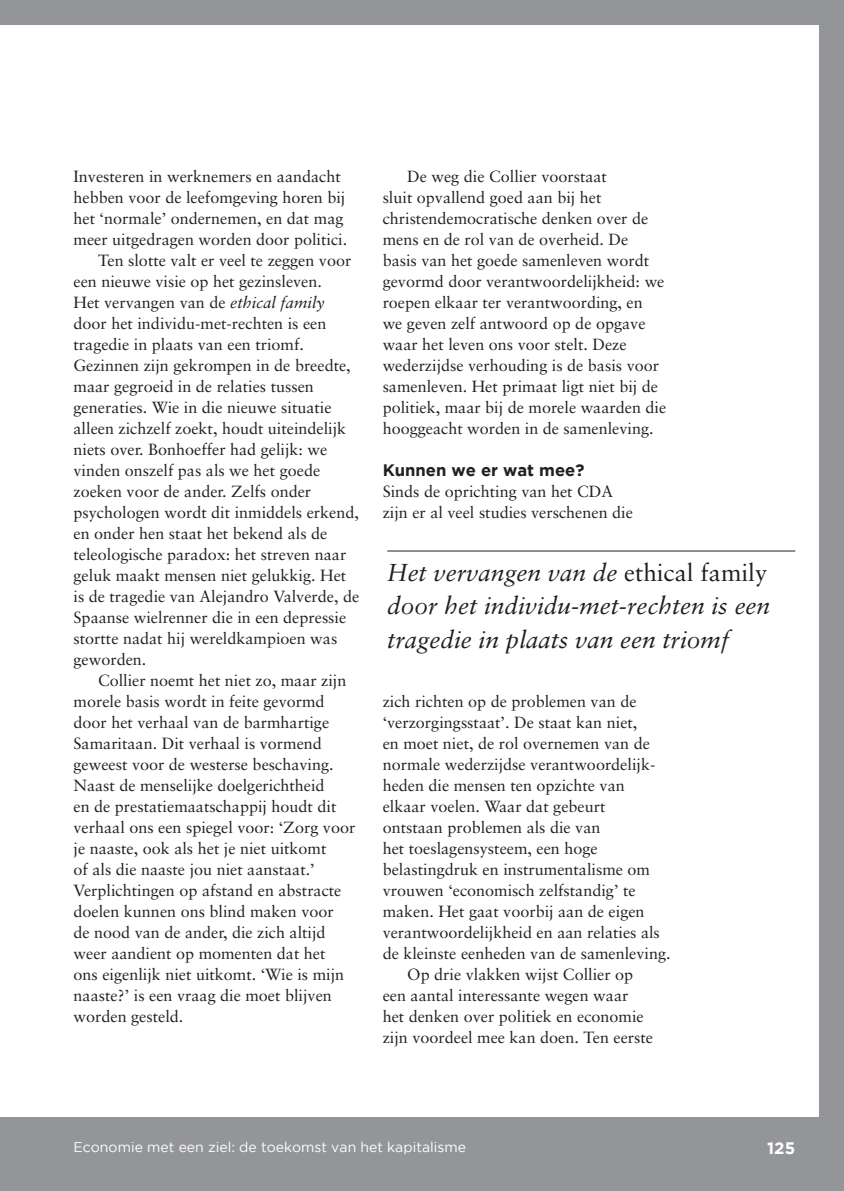
<style>
.page{position:relative;width:844px;height:1191px;background:#fff}
.page>*{position:absolute;margin:0;border:0;box-sizing:border-box;transform-origin:0 0}
.t1{font:italic 24.5px/33.2px "Sabon LT";color:#231f20;text-align:justify}
.t2{font:700 16.62px "Gotham";color:#231f20}
.t3{font:700 16.62px "Gotham";color:#fff}
.t4{font:16.1px/21px "Sabon LT";color:#231f20}
.t5{font:14px "Gotham";color:#fff}
.s1{font-style:italic}
.s2{font-style:normal}
</style>
<div class="page">
<hr style="left:387px;top:550px;width:408px;height:1px;background:#231f20">
<div style="left:0;top:1117px;width:843px;height:74px;background:#939598"></div>
<div style="left:0;top:0;width:843px;height:24px;background:#939598"></div>
<div style="left:819px;top:0;width:24px;height:1191px;background:#939598"></div>
<p class="t4" style="left:73px;top:166px;width:269px">Investeren in werknemers en aandacht</p>
<p class="t4" style="left:73px;top:187px;width:273px">hebben voor de leefomgeving horen bij</p>
<p class="t4" style="left:73px;top:208px;width:271px">het ‘normale’ ondernemen, en dat mag</p>
<p class="t4" style="left:73px;top:229px;width:275px">meer uitgedragen worden door politici.</p>
<p class="t4" style="left:98px;top:250px;width:255px">Ten slotte valt er veel te zeggen voor</p>
<p class="t4" style="left:73px;top:271px;width:250px">een nieuwe visie op het gezinsleven.</p>
<p class="t4" style="left:73px;top:292px;width:252px">Het vervangen van de <span class="s1">ethical family</span></p>
<p class="t4" style="left:73px;top:313px;width:254px">door het individu-met-rechten is een</p>
<p class="t4" style="left:73px;top:334px;width:232px">tragedie in plaats van een triomf.</p>
<p class="t4" style="left:73px;top:355px;width:279px">Gezinnen zijn gekrompen in de breedte,</p>
<p class="t4" style="left:73px;top:376px;width:242px">maar gegroeid in de relaties tussen</p>
<p class="t4" style="left:73px;top:397px;width:259px">generaties. Wie in die nieuwe situatie</p>
<p class="t4" style="left:73px;top:418px;width:274px">alleen zichzelf zoekt, houdt uiteindelijk</p>
<p class="t4" style="left:73px;top:439px;width:255px">niets over. Bonhoeffer had gelijk: we</p>
<p class="t4" style="left:73px;top:460px;width:248px">vinden onszelf pas als we het goede</p>
<p class="t4" style="left:73px;top:481px;width:239px">zoeken voor de ander. Zelfs onder</p>
<p class="t4" style="left:73px;top:502px;width:287px">psychologen wordt dit inmiddels erkend,</p>
<p class="t4" style="left:73px;top:523px;width:255px">en onder hen staat het bekend als de</p>
<p class="t4" style="left:73px;top:544px;width:274px">teleologische paradox: het streven naar</p>
<p class="t4" style="left:73px;top:565px;width:274px">geluk maakt mensen niet gelukkig. Het</p>
<p class="t4" style="left:73px;top:586px;width:287px">is de tragedie van Alejandro Valverde, de</p>
<p class="t4" style="left:73px;top:607px;width:274px">Spaanse wielrenner die in een depressie</p>
<p class="t4" style="left:73px;top:628px;width:265px">stortte nadat hij wereldkampioen was</p>
<p class="t4" style="left:73px;top:649px;width:74px">geworden.</p>
<p class="t4" style="left:98px;top:670px;width:250px">Collier noemt het niet zo, maar zijn</p>
<p class="t4" style="left:73px;top:691px;width:252px">morele basis wordt in feite gevormd</p>
<p class="t4" style="left:73px;top:712px;width:257px">door het verhaal van de barmhartige</p>
<p class="t4" style="left:73px;top:733px;width:250px">Samaritaan. Dit verhaal is vormend</p>
<p class="t4" style="left:73px;top:754px;width:261px">geweest voor de westerse beschaving.</p>
<p class="t4" style="left:73px;top:775px;width:252px">Naast de menselijke doelgerichtheid</p>
<p class="t4" style="left:73px;top:796px;width:264px">en de prestatiemaatschappij houdt dit</p>
<p class="t4" style="left:73px;top:817px;width:283px">verhaal ons een spiegel voor: ‘Zorg voor</p>
<p class="t4" style="left:73px;top:838px;width:254px">je naaste, ook als het je niet uitkomt</p>
<p class="t4" style="left:73px;top:859px;width:243px">of als die naaste jou niet aanstaat.’</p>
<p class="t4" style="left:73px;top:880px;width:269px">Verplichtingen op afstand en abstracte</p>
<p class="t4" style="left:73px;top:901px;width:262px">doelen kunnen ons blind maken voor</p>
<p class="t4" style="left:73px;top:922px;width:253px">de nood van de ander, die zich altijd</p>
<p class="t4" style="left:73px;top:943px;width:253px">weer aandient op momenten dat het</p>
<p class="t4" style="left:73px;top:964px;width:272px">ons eigenlijk niet uitkomt. ‘Wie is mijn</p>
<p class="t4" style="left:73px;top:985px;width:260px">naaste?’ is een vraag die moet blijven</p>
<p class="t4" style="left:73px;top:1006px;width:111px">worden gesteld.</p>
<p class="t4" style="left:382px;top:166px;width:285px;text-indent:25px">De weg die Collier voorstaat<br>sluit opvallend goed aan bij het christendemocratische denken over de mens en de rol van de overheid. De basis van het goede samenleven wordt gevormd door verantwoordelijkheid: we roepen elkaar ter verantwoording, en we geven zelf antwoord op de opgave waar het leven ons voor stelt. Deze wederzijdse verhouding is de basis voor samenleven. Het primaat ligt niet bij de politiek, maar bij de morele waarden die hooggeacht worden in de samenleving.</p>
<p class="t2" style="left:382px;top:461px;width:203px">Kunnen we er wat mee?</p>
<p class="t4" style="left:382px;top:481px;width:252px">Sinds de oprichting van het CDA zijn er al veel studies verschenen die</p>
<h1 class="t1" style="left:387px;top:556px;width:384px">Het vervangen van de <span class="s2">ethical family </span>door het individu-met-rechten is een tragedie in plaats van een triomf</h1>
<p class="t4" style="left:382px;top:691px;width:255px">zich richten op de problemen van de</p>
<p class="t4" style="left:382px;top:712px;width:256px">‘verzorgingsstaat’. De staat kan niet,</p>
<p class="t4" style="left:382px;top:733px;width:269px">en moet niet, de rol overnemen van de</p>
<p class="t4" style="left:382px;top:754px;width:274px">normale wederzijdse verantwoordelijk-</p>
<p class="t4" style="left:382px;top:775px;width:243px">heden die mensen ten opzichte van</p>
<p class="t4" style="left:382px;top:796px;width:224px">elkaar voelen. Waar dat gebeurt</p>
<p class="t4" style="left:382px;top:817px;width:219px">ontstaan problemen als die van</p>
<p class="t4" style="left:382px;top:838px;width:216px">het toeslagensysteem, een hoge</p>
<p class="t4" style="left:382px;top:859px;width:269px">belastingdruk en instrumentalisme om</p>
<p class="t4" style="left:382px;top:880px;width:254px">vrouwen ‘economisch zelfstandig’ te</p>
<p class="t4" style="left:382px;top:901px;width:263px">maken. Het gaat voorbij aan de eigen</p>
<p class="t4" style="left:382px;top:922px;width:279px">verantwoordelijkheid en aan relaties als</p>
<p class="t4" style="left:382px;top:943px;width:289px">de kleinste eenheden van de samenleving.</p>
<p class="t4" style="left:407px;top:964px;width:227px">Op drie vlakken wijst Collier op</p>
<p class="t4" style="left:382px;top:985px;width:247px">een aantal interessante wegen waar</p>
<p class="t4" style="left:382px;top:1006px;width:262px">het denken over politiek en economie</p>
<p class="t4" style="left:382px;top:1027px;width:272px">zijn voordeel mee kan doen. Ten eerste</p>
<p class="t5" style="left:73px;top:1138px;width:394px">Economie met een ziel: de toekomst van het kapitalisme</p>
<p class="t3" style="left:767px;top:1138px;width:29px">125</p>
</div>
